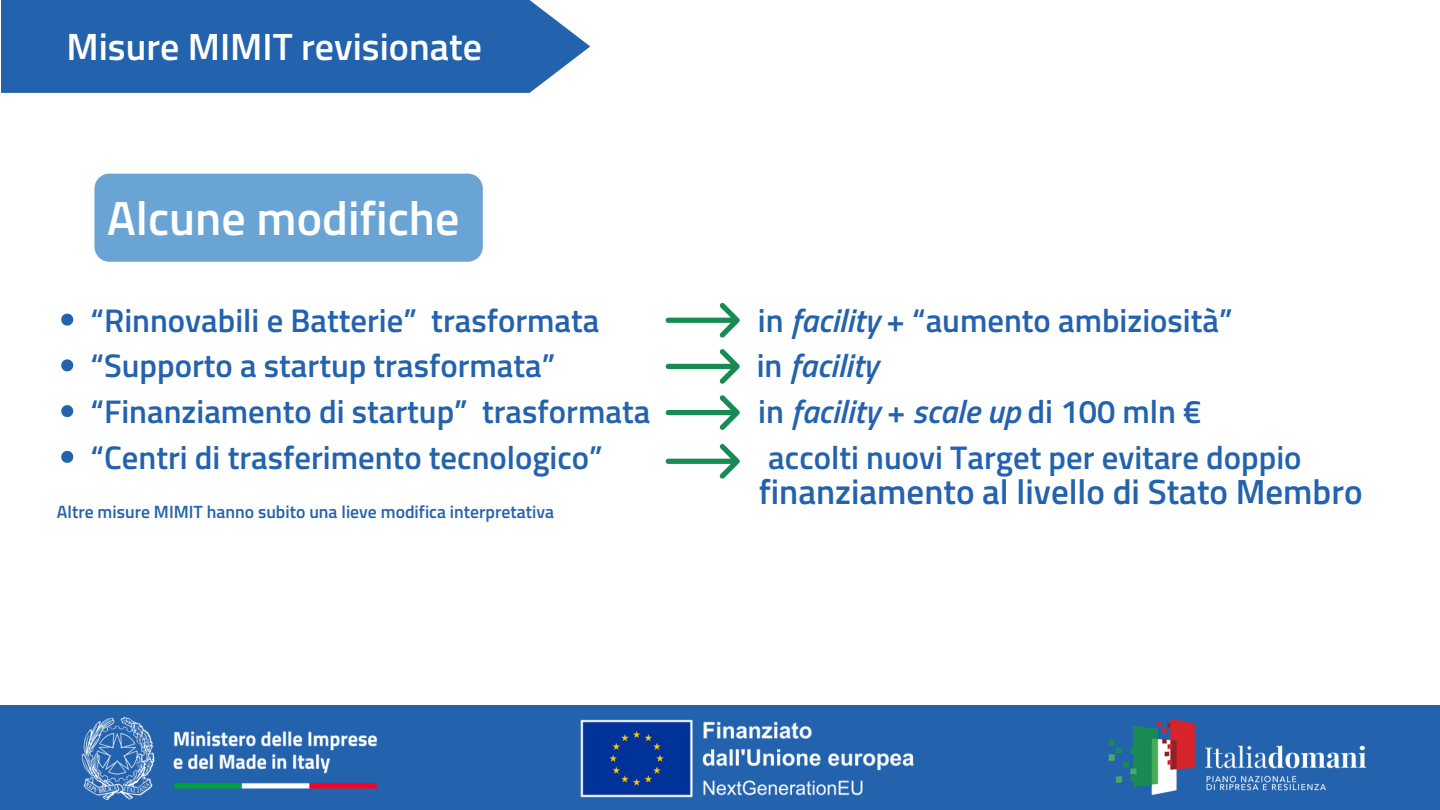
<style>
.page{position:relative;width:1440px;height:810px;background:#fff}
.page>*{position:absolute;margin:0;border:0;box-sizing:border-box;transform-origin:0 0}
.t1{font:600 48px "Titillium Web";color:#fff}
.t2{font:600 38px "Titillium Web";color:#fff}
.t3{font:600 35px "Titillium Web";color:#2362ad}
.t4{font:600 32.7px "Titillium Web";color:#2362ad}
.t5{font:italic 600 32.7px "Titillium Web";color:#2362ad}
.t6{font:600 17.7px "Titillium Web";color:#2362ad}
.s1{font-style:italic}
.s2{font-style:normal}
</style>
<div class="page">
<div style="left:1px;top:0;width:589px;height:93px;background:#2362ad"></div>
<div style="left:94px;top:174px;width:389px;height:88px;background:#6aa4d5"></div>
<svg style="left:61px;top:314px;width:12px;height:12px"></svg>
<svg style="left:61px;top:359px;width:12px;height:12px"></svg>
<svg style="left:61px;top:405px;width:12px;height:12px"></svg>
<svg style="left:61px;top:451px;width:12px;height:12px"></svg>
<svg style="left:666px;top:303px;width:74px;height:35px"></svg>
<svg style="left:666px;top:349px;width:74px;height:35px"></svg>
<svg style="left:666px;top:395px;width:74px;height:35px"></svg>
<svg style="left:666px;top:444px;width:74px;height:35px"></svg>
<div style="left:0;top:705px;width:1440px;height:105px;background:#2362ad"></div>
<img style="left:580px;top:719px;width:334px;height:79px">
<img style="left:81px;top:717px;width:297px;height:83px">
<img style="left:1108px;top:718px;width:259px;height:78px">
<h2 class="t2" style="left:67px;top:17px;width:417px">Misure MIMIT revisionate</h2>
<h1 class="t1" style="left:107px;top:181px;width:354px">Alcune modifiche</h1>
<p class="t4" style="left:91px;top:295px;width:510px">“Rinnovabili e Batterie” trasformata</p>
<p class="t4" style="left:758px;top:295px;width:476px">in <span class="s1">facility</span> + “aumento ambiziosità”</p>
<p class="t4" style="left:91px;top:340px;width:466px">“Supporto a startup trasformata”</p>
<p class="t5" style="left:757px;top:340px;width:123px"><span class="s2">in</span> facility</p>
<p class="t4" style="left:91px;top:386px;width:561px">“Finanziamento di startup” trasformata</p>
<p class="t5" style="left:758px;top:386px;width:445px"><span class="s2">in</span> facility <span class="s2">+</span> scale up <span class="s2">di 100 mln €</span></p>
<p class="t4" style="left:91px;top:432px;width:514px">“Centri di trasferimento tecnologico”</p>
<p class="t4" style="left:768px;top:432px;width:535px">accolti nuovi Target per evitare doppio</p>
<p class="t6" style="left:57px;top:498px;width:499px">Altre misure MIMIT hanno subito una lieve modifica interpretativa</p>
<p class="t3" style="left:759px;top:465px;width:605px">finanziamento al livello di Stato Membro</p>
</div>
